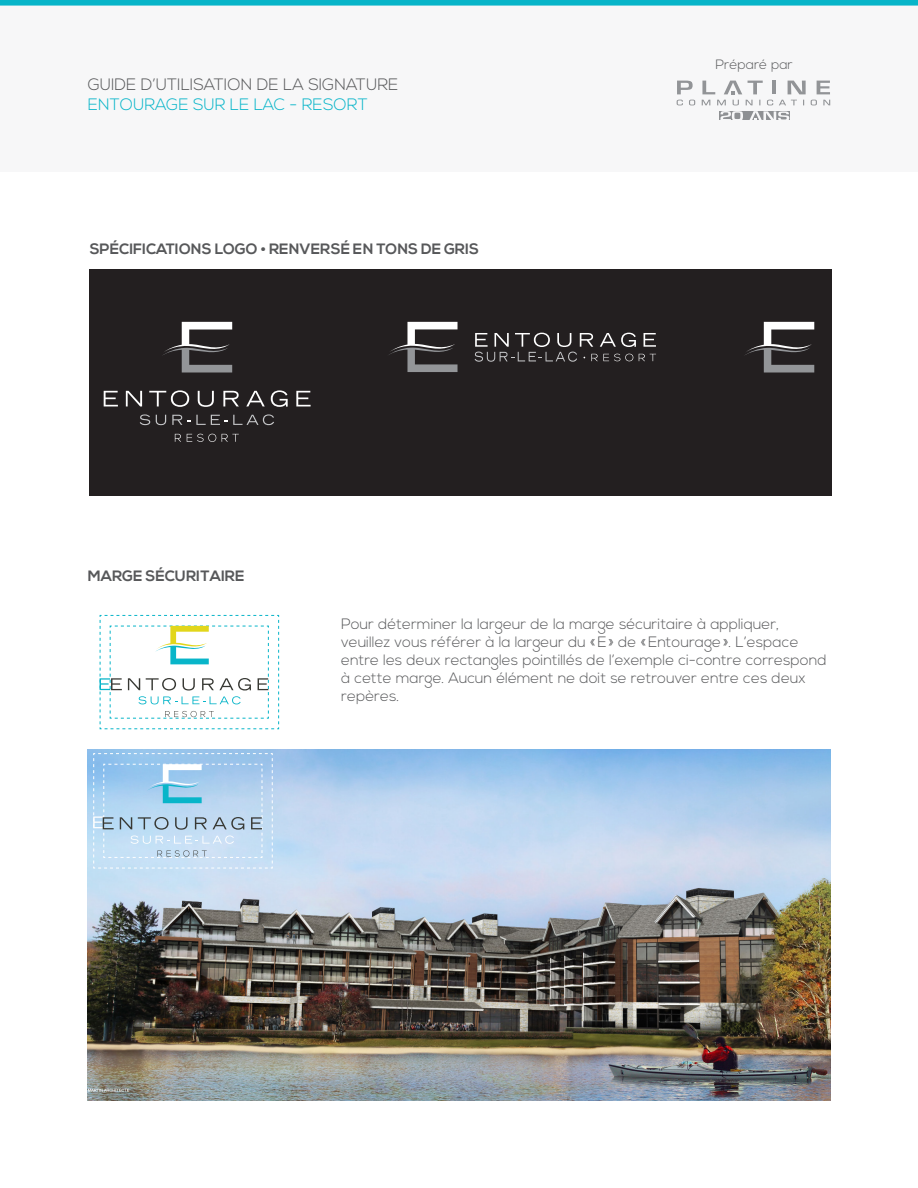
<style>
.page{position:relative;width:918px;height:1188px;background:#fff}
.page>*{position:absolute;margin:0;border:0;box-sizing:border-box;transform-origin:0 0}
.t1{font:300 16.5px "Nexa";color:#57585a}
.t2{font:300 16.5px "Nexa";color:#08b5c9}
.courant{font:300 15px/18px "Nexa";color:#57585a}
.titres{font:700 15px "Nexa";color:#57585a}
.t3{font:300 13.5px "Nexa";color:#57585a}
</style>
<div class="page">
<div style="left:0;top:2px;width:918px;height:170px;background:#f7f7f8"></div>
<div style="left:720px;top:112px;width:70px;height:8px;background:#939598"></div>
<svg style="left:748px;top:81px;width:15px;height:13px"></svg>
<svg style="left:677px;top:81px;width:16px;height:13px"></svg>
<svg style="left:702px;top:81px;width:13px;height:13px"></svg>
<svg style="left:724px;top:81px;width:18px;height:13px"></svg>
<svg style="left:773px;top:81px;width:3px;height:13px"></svg>
<svg style="left:788px;top:81px;width:18px;height:13px"></svg>
<svg style="left:817px;top:81px;width:13px;height:13px"></svg>
<svg style="left:677px;top:100px;width:6px;height:5px"></svg>
<svg style="left:689px;top:100px;width:6px;height:5px"></svg>
<svg style="left:702px;top:100px;width:8px;height:5px"></svg>
<svg style="left:717px;top:100px;width:9px;height:5px"></svg>
<svg style="left:733px;top:100px;width:6px;height:5px"></svg>
<svg style="left:746px;top:100px;width:7px;height:5px"></svg>
<svg style="left:767px;top:100px;width:6px;height:5px"></svg>
<svg style="left:779px;top:100px;width:18px;height:5px"></svg>
<svg style="left:811px;top:100px;width:6px;height:5px"></svg>
<svg style="left:823px;top:100px;width:7px;height:5px"></svg>
<svg style="left:720px;top:111px;width:23px;height:9px"></svg>
<svg style="left:749px;top:111px;width:40px;height:9px"></svg>
<div style="left:0;top:0;width:918px;height:6px;background:#08b5c9"></div>
<img style="left:88px;top:749px;width:742px;height:351px">
<div style="left:90px;top:270px;width:742px;height:226px;background:#231f20"></div>
<svg style="left:104px;top:391px;width:14px;height:15px"></svg>
<svg style="left:126px;top:391px;width:16px;height:15px"></svg>
<svg style="left:163px;top:322px;width:69px;height:51px"></svg>
<svg style="left:149px;top:390px;width:40px;height:17px"></svg>
<svg style="left:198px;top:391px;width:16px;height:16px"></svg>
<svg style="left:223px;top:391px;width:16px;height:15px"></svg>
<svg style="left:246px;top:391px;width:19px;height:15px"></svg>
<svg style="left:271px;top:390px;width:17px;height:17px"></svg>
<svg style="left:296px;top:391px;width:15px;height:15px"></svg>
<svg style="left:175px;top:434px;width:6px;height:8px"></svg>
<svg style="left:187px;top:434px;width:29px;height:8px"></svg>
<svg style="left:222px;top:434px;width:17px;height:8px"></svg>
<svg style="left:140px;top:414px;width:10px;height:11px"></svg>
<svg style="left:156px;top:415px;width:10px;height:10px"></svg>
<svg style="left:172px;top:414px;width:102px;height:11px"></svg>
<svg style="left:745px;top:322px;width:69px;height:51px"></svg>
<svg style="left:99px;top:615px;width:180px;height:115px"></svg>
<svg style="left:93px;top:753px;width:180px;height:116px;background:#b2d3ed"></svg>
<svg style="left:389px;top:322px;width:69px;height:50px"></svg>
<svg style="left:475px;top:333px;width:181px;height:29px"></svg>
<p class="t1" style="left:88px;top:75px;width:312px">GUIDE D’UTILISATION DE LA SIGNATURE</p>
<p class="t2" style="left:88px;top:94px;width:282px">ENTOURAGE SUR LE LAC - RESORT</p>
<p class="titres" style="left:90px;top:240px;width:391px">SPÉCIFICATIONS LOGO • RENVERSÉ EN TONS DE GRIS</p>
<p class="titres" style="left:88px;top:568px;width:158px">MARGE SÉCURITAIRE</p>
<p class="t3" style="left:716px;top:57px;width:79px">Préparé par</p>
<p class="courant" style="left:341px;top:616px;width:487px">Pour déterminer la largeur de la marge sécuritaire à appliquer, veuillez vous référer à la largeur du «E» de «Entourage». L’espace entre les deux rectangles pointillés de l’exemple ci-contre correspond à cette marge. Aucun élément ne doit se retrouver entre ces deux repères.</p>
</div>
